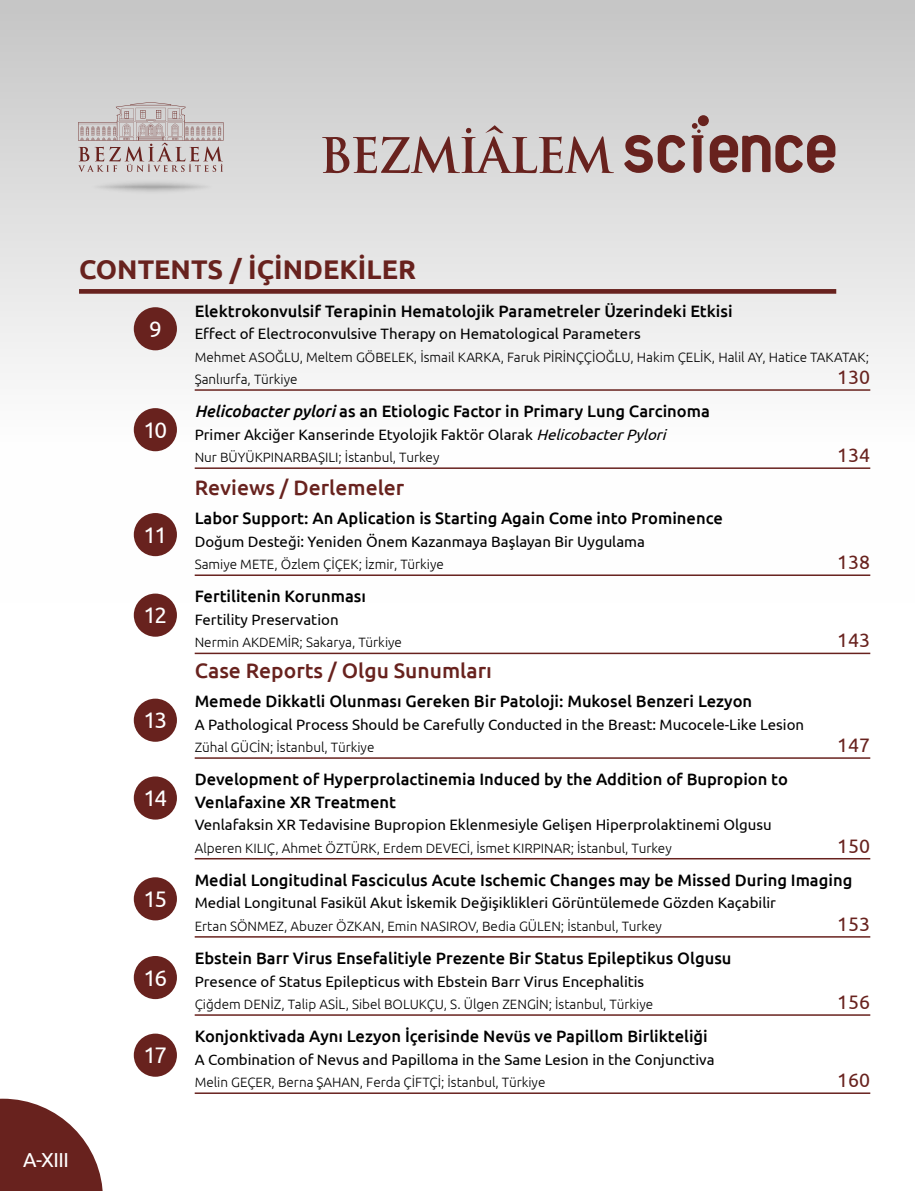
<style>
.page{position:relative;width:915px;height:1191px;background:#fff}
.page>*{position:absolute;margin:0;border:0;box-sizing:border-box;transform-origin:0 0}
.t1{font:700 27px "Ubuntu";color:#68221e}
.t2{font:22.5px "Ubuntu";letter-spacing:-.08em;color:#fff}
.t3{font:500 21px "Ubuntu";color:#68221e}
.t4{font:20.25px "Ubuntu";color:#fff}
.t5{font:19.5px "Ubuntu";color:#68221e}
.t6{font:500 16.5px/22.5px "Ubuntu";color:#000}
.t7{font:15px "Ubuntu";color:#000}
.t8{font:300 13.5px/22.5px "Ubuntu";color:#000}
.s1{font-style:italic}
</style>
<div class="page">
<div style="left:0;top:0;width:914px;height:603px;background:linear-gradient(to bottom,#c9c9c9,#fff)"></div>
<hr style="left:195px;top:389px;width:675px;height:2px;background:#68221e">
<hr style="left:195px;top:467px;width:675px;height:2px;background:#68221e">
<hr style="left:195px;top:574px;width:675px;height:2px;background:#68221e">
<hr style="left:195px;top:652px;width:675px;height:2px;background:#68221e">
<hr style="left:195px;top:757px;width:675px;height:2px;background:#68221e">
<hr style="left:195px;top:858px;width:675px;height:1px;background:#68221e">
<hr style="left:195px;top:936px;width:675px;height:1px;background:#68221e">
<hr style="left:195px;top:1014px;width:675px;height:1px;background:#68221e">
<hr style="left:195px;top:1092px;width:675px;height:2px;background:#68221e">
<div style="left:79px;top:289px;width:757px;height:5px;background:#68221e"></div>
<svg style="left:78px;top:102px;width:145px;height:70px;background:#c6bcbb"></svg>
<svg style="left:83px;top:175px;width:137px;height:24px;background:#d4d4d4"></svg>
<svg style="left:322px;top:125px;width:291px;height:48px;background:#bba9a8"></svg>
<svg style="left:691px;top:123px;width:12px;height:50px"></svg>
<div style="left:697px;top:115px;width:11px;height:11px;background:#68221e;border-radius:50%"></div>
<svg style="left:623px;top:135px;width:62px;height:38px;background:#a07c7a"></svg>
<svg style="left:709px;top:135px;width:126px;height:38px;background:#99716f"></svg>
<svg style="left:0;top:1098px;width:103px;height:93px"></svg>
<div style="left:134px;top:307px;width:43px;height:43px;background:#68221e;border-radius:50%"></div>
<div style="left:134px;top:408px;width:43px;height:43px;background:#68221e;border-radius:50%"></div>
<div style="left:134px;top:513px;width:43px;height:43px;background:#68221e;border-radius:50%"></div>
<div style="left:134px;top:593px;width:43px;height:43px;background:#68221e;border-radius:50%"></div>
<div style="left:134px;top:698px;width:43px;height:44px;background:#68221e;border-radius:50%"></div>
<div style="left:134px;top:776px;width:43px;height:43px;background:#68221e;border-radius:50%"></div>
<div style="left:134px;top:877px;width:43px;height:43px;background:#68221e;border-radius:50%"></div>
<div style="left:134px;top:956px;width:43px;height:43px;background:#68221e;border-radius:50%"></div>
<div style="left:134px;top:1033px;width:43px;height:43px;background:#68221e;border-radius:50%"></div>
<h1 class="t1" style="left:79px;top:253px;width:338px">CONTENTS / İÇİNDEKİLER</h1>
<h2 class="t2" style="left:149px;top:315px;width:14px">9</h2>
<h2 class="t2" style="left:143px;top:416px;width:25px">10</h2>
<h2 class="t2" style="left:143px;top:521px;width:25px">11</h2>
<h2 class="t2" style="left:143px;top:601px;width:25px">12</h2>
<h2 class="t2" style="left:143px;top:706px;width:25px">13</h2>
<h2 class="t2" style="left:143px;top:784px;width:25px">14</h2>
<h2 class="t2" style="left:143px;top:885px;width:25px">15</h2>
<h2 class="t2" style="left:143px;top:964px;width:25px">16</h2>
<h2 class="t2" style="left:143px;top:1041px;width:25px">17</h2>
<p class="t6" style="left:195px;top:299px;width:539px">Elektrokonvulsif Terapinin Hematolojik Parametreler Üzerindeki Etkisi</p>
<p class="t7" style="left:195px;top:324px;width:447px">Effect of Electroconvulsive Therapy on Hematological Parameters</p>
<p class="t8" style="left:195px;top:345px;width:675px">Mehmet ASOĞLU, Meltem GÖBELEK, İsmail KARKA, Faruk PİRİNÇÇİOĞLU, Hakim ÇELİK, Halil AY, Hatice TAKATAK;<br>Şanlıurfa, Türkiye</p>
<p class="t5" style="left:837px;top:365px;width:34px">130</p>
<p class="t6" style="left:195px;top:399px;width:516px"><span class="s1">Helicobacter pylori</span> as an Etiologic Factor in Primary Lung Carcinoma</p>
<p class="t7" style="left:195px;top:425px;width:476px">Primer Akciğer Kanserinde Etyolojik Faktör Olarak <span class="s1">HelicobacterPylori</span></p>
<p class="t8" style="left:195px;top:446px;width:246px">Nur BÜYÜKPINARBAŞILI; İstanbul, Turkey</p>
<p class="t5" style="left:837px;top:443px;width:34px">134</p>
<p class="t3" style="left:195px;top:474px;width:211px">Reviews / Derlemeler</p>
<p class="t6" style="left:195px;top:506px;width:529px">Labor Support: An Aplication is Starting Again Come into Prominence</p>
<p class="t7" style="left:195px;top:532px;width:451px">Doğum Desteği: Yeniden Önem Kazanmaya Başlayan Bir Uygulama</p>
<p class="t8" style="left:195px;top:553px;width:251px">Samiye METE, Özlem ÇİÇEK; İzmir, Türkiye</p>
<p class="t5" style="left:837px;top:550px;width:34px">138</p>
<p class="t6" style="left:195px;top:584px;width:173px">Fertilitenin Korunması</p>
<p class="t7" style="left:195px;top:610px;width:145px">Fertility Preservation</p>
<p class="t8" style="left:195px;top:631px;width:209px">Nermin AKDEMİR; Sakarya, Türkiye</p>
<p class="t5" style="left:837px;top:628px;width:34px">143</p>
<p class="t3" style="left:195px;top:657px;width:299px">Case Reports / Olgu Sunumları</p>
<p class="t6" style="left:195px;top:689px;width:559px">Memede Dikkatli Olunması Gereken Bir Patoloji: Mukosel Benzeri Lezyon</p>
<p class="t7" style="left:195px;top:715px;width:610px">A Pathological Process Should be Carefully Conducted in the Breast: Mucocele-Like Lesion</p>
<p class="t8" style="left:195px;top:735px;width:181px">Zühal GÜCİN; İstanbul, Türkiye</p>
<p class="t5" style="left:837px;top:733px;width:34px">147</p>
<p class="t6" style="left:195px;top:767px;width:594px">Development of Hyperprolactinemia Induced by the Addition of Bupropion to<br>Venlafaxine XR Treatment</p>
<p class="t7" style="left:195px;top:815px;width:578px">Venlafaksin XR Tedavisine Bupropion Eklenmesiyle Gelişen Hiperprolaktinemi Olgusu</p>
<p class="t8" style="left:195px;top:836px;width:478px">Alperen KILIÇ, Ahmet ÖZTÜRK, Erdem DEVECİ, İsmet KIRPINAR; İstanbul, Turkey</p>
<p class="t5" style="left:837px;top:834px;width:34px">150</p>
<p class="t6" style="left:195px;top:868px;width:659px">Medial Longitudinal Fasciculus Acute Ischemic Changes may be Missed During Imaging</p>
<p class="t7" style="left:195px;top:894px;width:582px">Medial Longitunal Fasikül Akut İskemik Değişiklikleri Görüntülemede Gözden Kaçabilir</p>
<p class="t8" style="left:195px;top:914px;width:468px">Ertan SÖNMEZ, Abuzer ÖZKAN, Emin NASIROV, Bedia GÜLEN; İstanbul, Turkey</p>
<p class="t5" style="left:837px;top:912px;width:34px">153</p>
<p class="t6" style="left:195px;top:946px;width:538px">Ebstein Barr Virus Ensefalitiyle Prezente Bir Status Epileptikus Olgusu</p>
<p class="t7" style="left:195px;top:972px;width:451px">Presence of Status Epilepticus with Ebstein Barr Virus Encephalitis</p>
<p class="t8" style="left:195px;top:992px;width:460px">Çiğdem DENİZ, Talip ASİL, Sibel BOLUKÇU, S. Ülgen ZENGİN; İstanbul, Türkiye</p>
<p class="t5" style="left:837px;top:990px;width:34px">156</p>
<p class="t6" style="left:195px;top:1024px;width:514px">Konjonktivada Aynı Lezyon İçerisinde Nevüs ve Papillom Birlikteliği</p>
<p class="t7" style="left:195px;top:1050px;width:521px">A Combination of Nevus and Papilloma in the Same Lesion in the Conjunctiva</p>
<p class="t8" style="left:195px;top:1070px;width:352px">Melin GEÇER, Berna ŞAHAN, Ferda ÇİFTÇİ; İstanbul, Türkiye</p>
<p class="t5" style="left:837px;top:1068px;width:34px">160</p>
<p class="t4" style="left:23px;top:1147px;width:47px">A-XIII</p>
</div>
